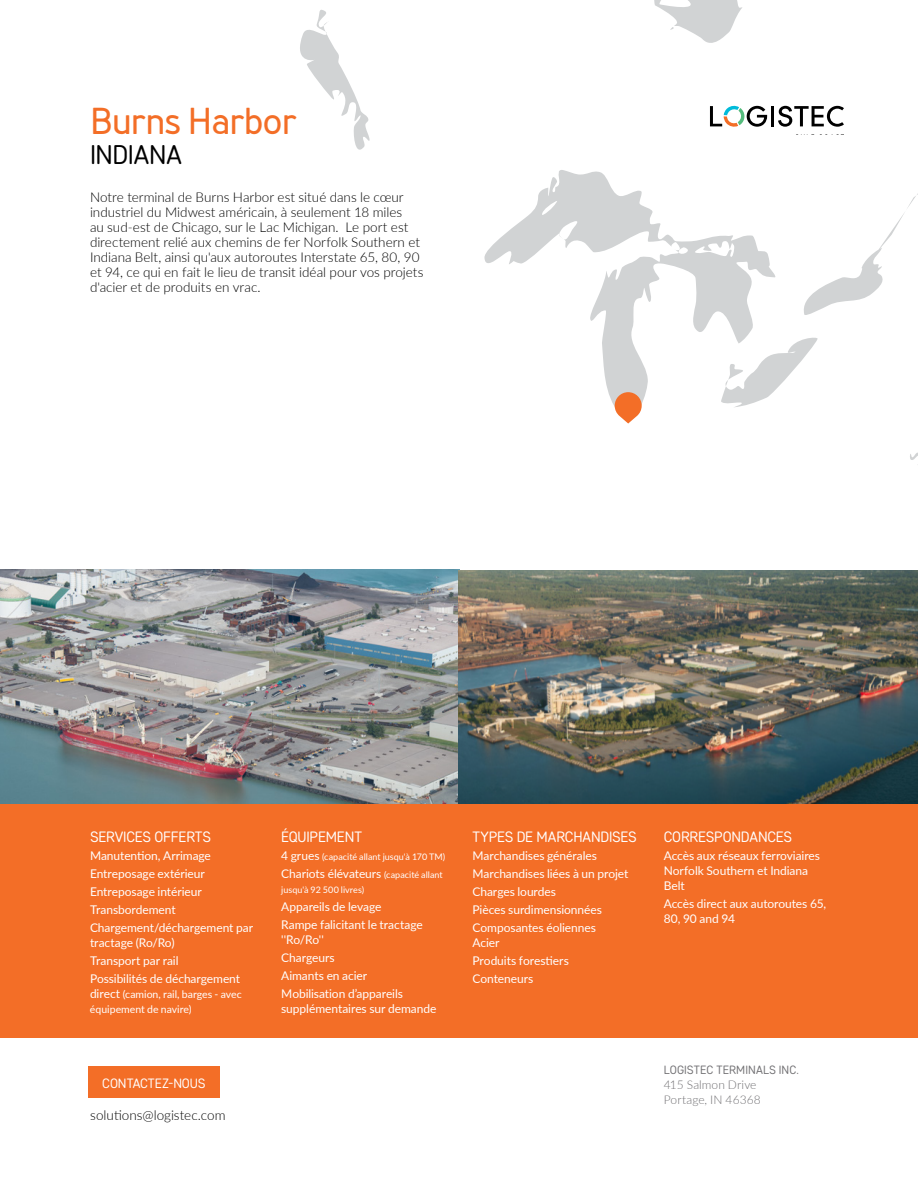
<style>
.page{position:relative;width:918px;height:1188px;background:#fff}
.page>*{position:absolute;margin:0;border:0;box-sizing:border-box;transform-origin:0 0}
.t1{font:700 37.5px "Merlo";letter-spacing:-.01em;color:#f36e27}
.t2{font:27px "Core Sans DS35";letter-spacing:-.01em;color:#000}
.t3{font:15px "Core Sans DS35";letter-spacing:-.015em;color:#fff}
.t4{font:300 13.5px/15px "Lato";color:#000}
.t5{font:13.5px "Core Sans DS35";letter-spacing:-.01em;color:#fff}
.t6{font:12px/18px "Lato";letter-spacing:-.005em;color:#fff}
.t7{font:300 12px/15px "Lato";letter-spacing:.005em;color:#717073}
.t8{font:12px "Core Sans DS35";letter-spacing:.005em;color:#717073}
.t9{font:10.5px/15px "Lato";color:#fff}
.t10{font:9px "Lato";letter-spacing:.005em;color:#fff}
.s1{font-size:12px}
.s2{font-size:9px}
</style>
<div class="page">
<div style="left:0;top:804px;width:918px;height:234px;background:#f36e27"></div>
<div style="left:88px;top:1066px;width:132px;height:32px;background:#f36e27"></div>
<svg style="left:0;top:0;width:918px;height:570px"></svg>
<svg style="left:615px;top:392px;width:27px;height:32px"></svg>
<img style="left:0;top:570px;width:458px;height:234px">
<img style="left:458px;top:570px;width:460px;height:234px">
<hr style="left:771px;top:106px;width:3px;height:20px;background:#000">
<svg style="left:778px;top:106px;width:66px;height:21px"></svg>
<svg style="left:710px;top:106px;width:57px;height:22px"></svg>
<h1 class="t1" style="left:90px;top:99px;width:209px">Burns Harbor</h1>
<h2 class="t2" style="left:90px;top:138px;width:93px">INDIANA</h2>
<p class="t4" style="left:90px;top:190px;width:335px">Notre terminal de Burns Harbor est situé dans le cœur industriel du Midwest américain, à seulement 18 miles<br>au sud-est de Chicago, sur le Lac Michigan. Le port est directement relié aux chemins de fer Norfolk Southern et Indiana Belt, ainsi qu'aux autoroutes Interstate 65, 80, 90 et 94, ce qui en fait le lieu de transit idéal pour vos projets d'acier et de produits en vrac.</p>
<p class="t3" style="left:90px;top:827px;width:123px">SERVICES OFFERTS</p>
<p class="t6" style="left:90px;top:846px;width:165px">Manutention, Arrimage<br>Entreposage extérieur<br>Entreposage intérieur<br>Transbordement<br>Chargement/déchargement par</p>
<p class="t6" style="left:90px;top:933px;width:152px">tractage (Ro/Ro)<br>Transport par rail<br>Possibilités de déchargement</p>
<p class="t9" style="left:90px;top:986px;width:153px"><span class="s1">direct</span> (camion, rail, barges - avec équipement de navire)</p>
<p class="t5" style="left:102px;top:1075px;width:105px">CONTACTEZ-NOUS</p>
<p class="t4" style="left:90px;top:1107px;width:137px">solutions@logistec.com</p>
<p class="t3" style="left:281px;top:827px;width:82px">ÉQUIPEMENT</p>
<p class="t10" style="left:281px;top:850px;width:166px"><span class="s1">4 grues</span> (capacité allant jusqu'à 170 TM)</p>
<p class="t6" style="left:281px;top:864px;width:163px">Chariots élévateurs <span class="s2">(capacité allant</span></p>
<p class="t10" style="left:281px;top:883px;width:84px">jusqu'à 92 500 livres)</p>
<p class="t6" style="left:281px;top:897px;width:143px">Appareils de levage<br>Rampe falicitant le tractage</p>
<p class="t6" style="left:281px;top:930px;width:123px">''Ro/Ro''<br>Chargeurs<br>Aimants en acier<br>Mobilisation d’appareils</p>
<p class="t6" style="left:281px;top:999px;width:157px">supplémentaires sur demande</p>
<p class="t3" style="left:472px;top:827px;width:166px">TYPES DE MARCHANDISES</p>
<p class="t6" style="left:472px;top:846px;width:157px">Marchandises générales<br>Marchandises liées à un projet<br>Charges lourdes<br>Pièces surdimensionnées<br>Composantes éoliennes</p>
<p class="t6" style="left:472px;top:933px;width:98px">Acier<br>Produits forestiers<br>Conteneurs</p>
<p class="t3" style="left:664px;top:827px;width:130px">CORRESPONDANCES</p>
<p class="t6" style="left:664px;top:847px;width:158px;line-height:15px">Accès aux réseaux ferroviaires<br>Norfolk Southern et Indiana<br>Belt</p>
<p class="t6" style="left:664px;top:895px;width:164px;line-height:15px">Accès direct aux autoroutes 65,<br>80, 90 and 94</p>
<p class="t8" style="left:664px;top:1062px;width:137px">LOGISTEC TERMINALS INC.</p>
<p class="t7" style="left:664px;top:1076px;width:99px">415 Salmon Drive<br>Portage, IN 46368</p>
</div>
